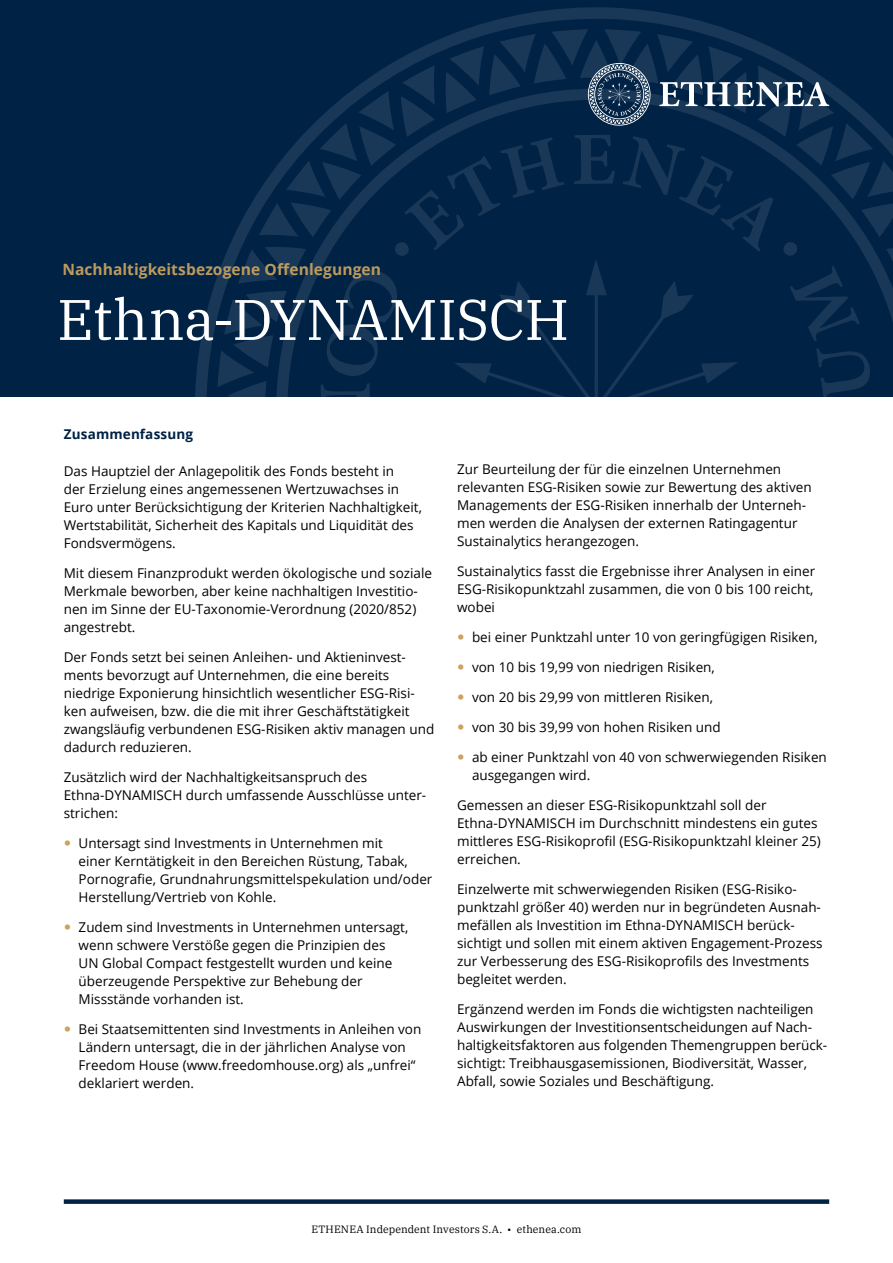
<style>
.page{position:relative;width:893px;height:1263px;background:#fff}
.page>*{position:absolute;margin:0;border:0;box-sizing:border-box;transform-origin:0 0}
.t1{font:57px "IBM Plex Serif";letter-spacing:-.015em;color:#fff}
.t2{font:700 15.6px "Open Sans";letter-spacing:.005em;color:#bd9a5d}
.t3{font:13.5px/18px "Open Sans";color:#000}
.t4{font:700 13.5px "Open Sans";letter-spacing:.01em;color:#024}
.t5{font:10.5px "IBM Plex Serif";letter-spacing:.01em;color:#000}
</style>
<div class="page">
<div style="left:0;top:0;width:893px;height:396px;background:#024"></div>
<svg style="left:195px;top:7px;width:530px;height:390px"></svg>
<div style="left:64px;top:1199px;width:765px;height:5px;background:#024"></div>
<svg style="left:217px;top:29px;width:676px;height:368px"></svg>
<p class="t2" style="left:62px;top:258px;width:320px">Nachhaltigkeitsbezogene Offenlegungen</p>
<h1 class="t1" style="left:57px;top:276px;width:514px">Ethna-DYNAMISCH</h1>
<p class="t4" style="left:64px;top:424px;width:131px">Zusammenfassung</p>
<p class="t3" style="left:64px;top:462px;width:360px">Das Hauptziel der Anlagepolitik des Fonds besteht in<br>der Erzielung eines angemessenen Wertzuwachses in Euro unter Berücksichtigung der Kriterien Nachhaltigkeit, Wertstabilität, Sicherheit des Kapitals und Liquidität des Fondsvermögens.</p>
<p class="t3" style="left:64px;top:564px;width:370px">Mit diesem Finanzprodukt werden ökologische und soziale Merkmale beworben, aber keine nachhaltigen Investitio&shy;nen im Sinne der EU-Taxonomie-Verordnung (2020/852) angestrebt.</p>
<p class="t3" style="left:64px;top:648px;width:372px">Der Fonds setzt bei seinen Anleihen- und Aktieninvest&shy;ments bevorzugt auf Unternehmen, die eine bereits niedrige Exponierung hinsichtlich wesentlicher ESG-Risi&shy;ken aufweisen, bzw. die die mit ihrer Geschäftstätigkeit zwangsläufig verbundenen ESG-Risiken aktiv managen und dadurch reduzieren.</p>
<p class="t3" style="left:64px;top:768px;width:364px">Zusätzlich wird der Nachhaltigkeitsanspruch des<br>Ethna-DYNAMISCH durch umfassende Ausschlüsse unter&shy;strichen:</p>
<p class="t3" style="left:79px;top:834px;width:355px">Untersagt sind Investments in Unternehmen mit<br>einer Kerntätigkeit in den Bereichen Rüstung, Tabak, Pornografie, Grundnahrungsmittelspekulation und/oder Herstellung/Vertrieb von Kohle.</p>
<p class="t3" style="left:79px;top:918px;width:331px">Zudem sind Investments in Unternehmen untersagt, wenn schwere Verstöße gegen die Prinzipien des UN Global Compact festgestellt wurden und keine überzeugende Perspektive zur Behebung der Missstände vorhanden ist.</p>
<p class="t3" style="left:79px;top:1020px;width:344px">Bei Staatsemittenten sind Investments in Anleihen von Ländern untersagt, die in der jährlichen Analyse von Freedom House (www.freedomhouse.org) als „unfrei“ deklariert werden.</p>
<p class="t3" style="left:457px;top:460px;width:356px">Zur Beurteilung der für die einzelnen Unternehmen relevanten ESG-Risiken sowie zur Bewertung des aktiven Managements der ESG-Risiken innerhalb der Unterneh&shy;men werden die Analysen der externen Ratingagentur Sustainalytics herangezogen.</p>
<p class="t3" style="left:457px;top:562px;width:360px">Sustainalytics fasst die Ergebnisse ihrer Analysen in einer<br>ESG-Risikopunktzahl zusammen, die von 0 bis 100 reicht, wobei</p>
<p class="t3" style="left:472px;top:628px;width:347px">bei einer Punktzahl unter 10 von geringfügigen Risiken,</p>
<p class="t3" style="left:472px;top:658px;width:244px">von 10 bis 19,99 von niedrigen Risiken,</p>
<p class="t3" style="left:472px;top:688px;width:242px">von 20 bis 29,99 von mittleren Risiken,</p>
<p class="t3" style="left:472px;top:718px;width:250px">von 30 bis 39,99 von hohen Risiken und</p>
<p class="t3" style="left:472px;top:748px;width:356px">ab einer Punktzahl von 40 von schwerwiegenden Risiken ausgegangen wird.</p>
<p class="t3" style="left:457px;top:796px;width:365px">Gemessen an dieser ESG-Risikopunktzahl soll der Ethna-DYNAMISCH im Durchschnitt mindestens ein gutes mittleres ESG-Risikoprofil (ESG-Risikopunktzahl kleiner 25) erreichen.</p>
<p class="t3" style="left:457px;top:880px;width:367px">Einzelwerte mit schwerwiegenden Risiken (ESG-Risiko&shy;punktzahl größer 40) werden nur in begründeten Ausnah&shy;mefällen als Investition im Ethna-DYNAMISCH berück&shy;sichtigt und sollen mit einem aktiven Engagement-Prozess zur Verbesserung des ESG-Risikoprofils des Investments begleitet werden.</p>
<p class="t3" style="left:457px;top:999px;width:372px">Ergänzend werden im Fonds die wichtigsten nachteiligen Auswirkungen der Investitionsentscheidungen auf Nach&shy;haltigkeitsfaktoren aus folgenden Themengruppen berück&shy;sichtigt: Treibhausgasemissionen, Biodiversität, Wasser, Abfall, sowie Soziales und Beschäftigung.</p>
<p class="t5" style="left:311px;top:1221px;width:271px">ETHENEA Independent Investors S.A. • ethenea.com</p>
</div>
